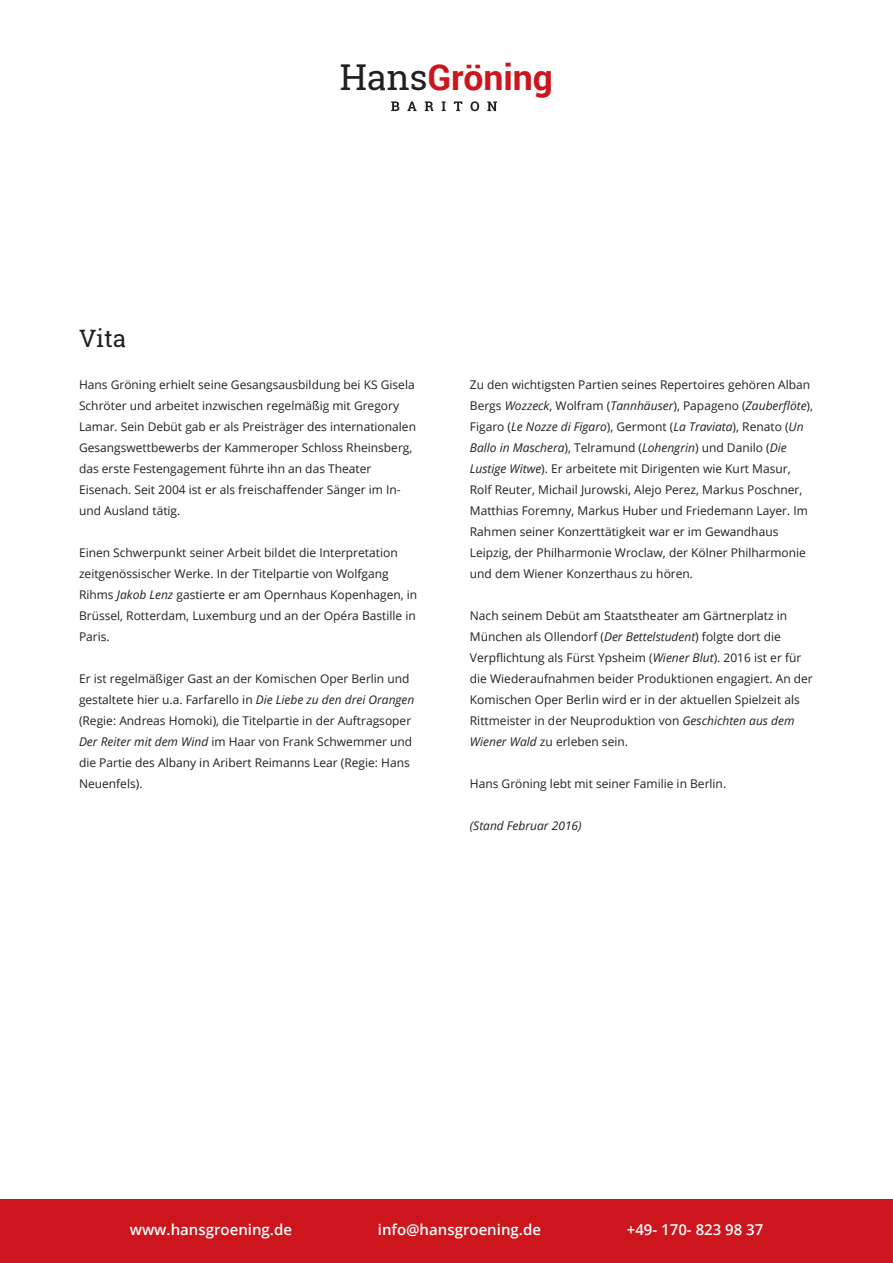
<style>
.page{position:relative;width:893px;height:1263px;background:#fff}
.page>*{position:absolute;margin:0;border:0;box-sizing:border-box;transform-origin:0 0}
.t1{font:700 35.7px "Roboto";letter-spacing:-.005em;color:#cd151d}
.t2{font:24px "Roboto Slab";color:#231f20}
.t3{font:600 15px "Open Sans";color:#fff}
.t4{font:12px/21px "Open Sans";color:#231f20}
.t5{font:italic 12px "Open Sans";color:#231f20}
.s1{font-family:"Roboto Slab";font-weight:400;color:#231f20}
.s2{font-style:italic}
</style>
<div class="page">
<div style="left:0;top:1200px;width:893px;height:63px;background:#cd151d"></div>
<svg style="left:391px;top:101px;width:8px;height:10px"></svg>
<svg style="left:407px;top:101px;width:10px;height:10px"></svg>
<svg style="left:425px;top:101px;width:8px;height:10px"></svg>
<svg style="left:442px;top:101px;width:4px;height:10px"></svg>
<svg style="left:454px;top:101px;width:8px;height:10px"></svg>
<svg style="left:470px;top:101px;width:9px;height:10px"></svg>
<svg style="left:487px;top:101px;width:10px;height:10px"></svg>
<h1 class="t1" style="left:340px;top:53px;width:215px"><span class="s1">Hans</span>Gröning</h1>
<h2 class="t2" style="left:79px;top:322px;width:49px">Vita</h2>
<p class="t4" style="left:79px;top:374px;width:339px">Hans Gröning erhielt seine Gesangsausbildung bei KS Gisela Schröter und arbeitet inzwischen regelmäßig mit Gregory Lamar. Sein Debüt gab er als Preisträger des internationalen Gesangswettbewerbs der Kammeroper Schloss Rheinsberg, das erste Festengagement führte ihn an das Theater Eisenach. Seit 2004 ist er als freischaffender Sänger im In&shy;und Ausland tätig.</p>
<p class="t4" style="left:79px;top:542px;width:340px">Einen Schwerpunkt seiner Arbeit bildet die Interpretation zeitgenössischer Werke. In der Titelpartie von Wolfgang Rihms <span class="s2">Jakob Lenz</span> gastierte er am Opernhaus Kopenhagen, in Brüssel, Rotterdam, Luxemburg und an der Opéra Bastille in Paris.</p>
<p class="t4" style="left:79px;top:668px;width:337px">Er ist regelmäßiger Gast an der Komischen Oper Berlin und gestaltete hier u.a. Farfarello in <span class="s2">Die Liebe zu den drei Orangen </span>(Regie: Andreas Homoki), die Titelpartie in der Auftragsoper <span class="s2">Der Reiter mit dem Wind</span> im Haar von Frank Schwemmer und die Partie des Albany in Aribert Reimanns Lear (Regie: Hans Neuenfels).</p>
<p class="t4" style="left:470px;top:374px;width:345px">Zu den wichtigsten Partien seines Repertoires gehören Alban Bergs <span class="s2">Wozzeck</span>, Wolfram (<span class="s2">Tannhäuser</span>), Papageno (<span class="s2">Zauberflöte</span>), Figaro (<span class="s2">Le Nozze di Figaro</span>), Germont (<span class="s2">La Traviata</span>), Renato (<span class="s2">Un Ballo in Maschera</span>), Telramund (<span class="s2">Lohengrin</span>) und Danilo (<span class="s2">Die Lustige Witwe</span>). Er arbeitete mit Dirigenten wie Kurt Masur, Rolf Reuter, Michail Jurowski, Alejo Perez, Markus Poschner, Matthias Foremny, Markus Huber und Friedemann Layer. Im Rahmen seiner Konzerttätigkeit war er im Gewandhaus Leipzig, der Philharmonie Wroclaw, der Kölner Philharmonie und dem Wiener Konzerthaus zu hören.</p>
<p class="t4" style="left:470px;top:605px;width:344px">Nach seinem Debüt am Staatstheater am Gärtnerplatz in München als Ollendorf (<span class="s2">Der Bettelstudent</span>) folgte dort die Verpflichtung als Fürst Ypsheim (<span class="s2">Wiener Blut</span>). 2016 ist er für die Wiederaufnahmen beider Produktionen engagiert. An der Komischen Oper Berlin wird er in der aktuellen Spielzeit als Rittmeister in der Neuproduktion von <span class="s2">Geschichten aus dem Wiener Wald</span> zu erleben sein.</p>
<p class="t4" style="left:470px;top:773px;width:258px">Hans Gröning lebt mit seiner Familie in Berlin.</p>
<p class="t5" style="left:470px;top:817px;width:113px">(Stand Februar 2016)</p>
<p class="t3" style="left:130px;top:1220px;width:164px">www.hansgroening.de</p>
<p class="t3" style="left:378px;top:1220px;width:165px">info@hansgroening.de</p>
<p class="t3" style="left:627px;top:1220px;width:138px">+49- 170- 823 98 37</p>
</div>
